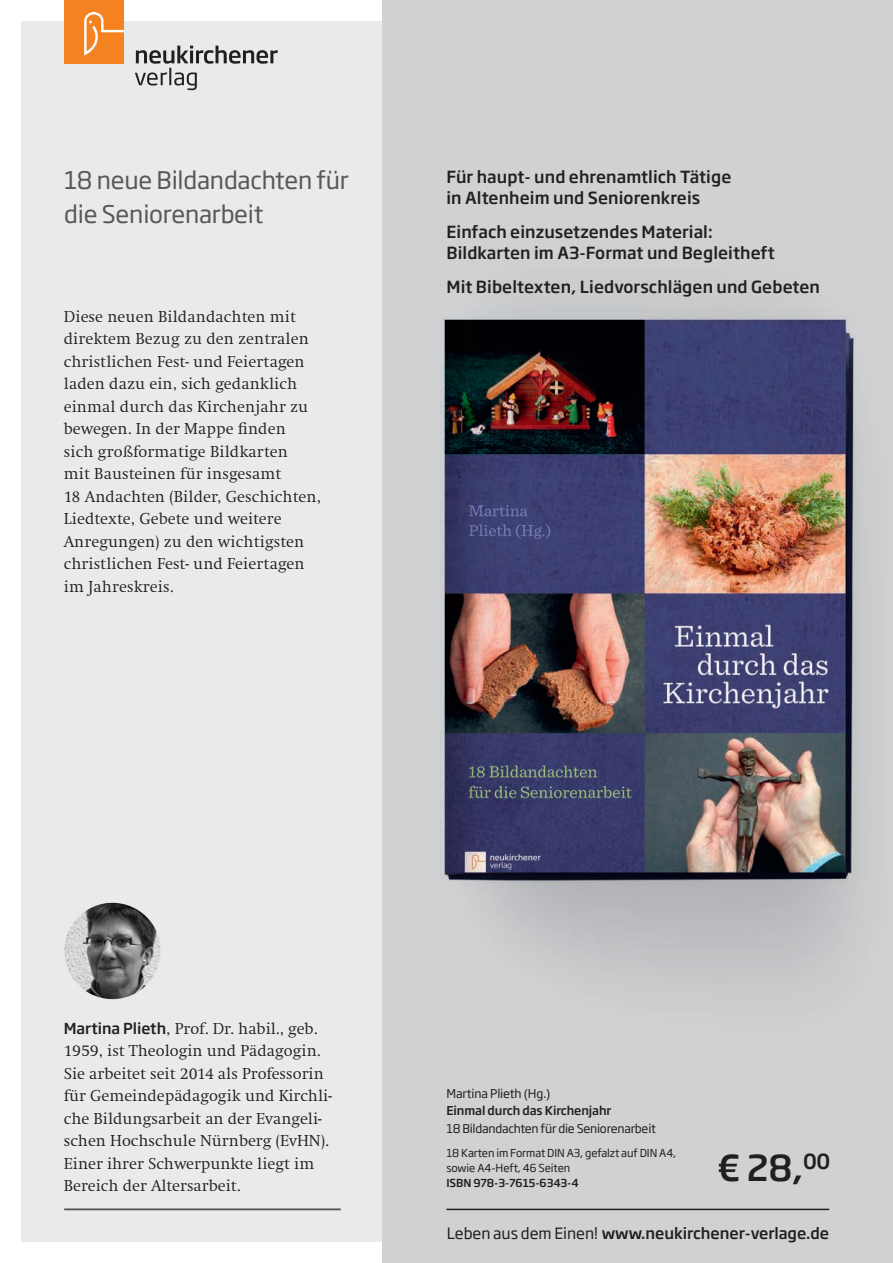
<style>
.page{position:relative;width:893px;height:1263px;background:#fff}
.page>*{position:absolute;margin:0;border:0;box-sizing:border-box;transform-origin:0 0}
.t1{font:500 35.25px "Soho Gothic Pro";color:#231f20}
.t2{font:24px/34.5px "Soho Gothic Pro";letter-spacing:-.01em;color:#57585a}
.t3{font:300 16.5px/22.5px "Swift EF";letter-spacing:.005em;color:#231f20}
.t4{font:500 16.5px/21px "Soho Gothic Pro";letter-spacing:.005em;color:#231f20}
.t5{font:500 15.3px "Soho Gothic Pro";letter-spacing:-.005em;color:#231f20}
.t6{font:12px "Soho Gothic Pro";letter-spacing:-.02em;color:#231f20}
.t7{font:500 12px "Soho Gothic Pro";letter-spacing:-.01em;color:#231f20}
.t8{font:10.8px/15px "Soho Gothic Pro";letter-spacing:-.01em;color:#231f20}
.t9{font:500 10.8px "Soho Gothic Pro";letter-spacing:-.01em;color:#231f20}
.s1{font-family:"Soho Gothic Pro";font-weight:500;font-size:15px}
.s2{font-weight:400}
</style>
<div class="page">
<div style="left:21px;top:21px;width:851px;height:1221px;background:#e9eaeb"></div>
<img style="left:383px;top:0;width:510px;height:1263px">
<hr style="left:446px;top:1209px;width:383px;height:1px;background:#231f20">
<hr style="left:64px;top:1209px;width:277px;height:1px;background:#57585a">
<div style="left:64px;top:4px;width:60px;height:60px;background:#f58220"></div>
<div style="left:64px;top:0;width:60px;height:5px;background:#f58220"></div>
<svg style="left:84px;top:12px;width:40px;height:43px"></svg>
<svg style="left:135px;top:46px;width:143px;height:44px"></svg>
<img style="left:64px;top:903px;width:97px;height:96px;border-radius:48px">
<h2 class="t2" style="left:64px;top:161px;width:286px">18 neue Bildandachten für die Seniorenarbeit</h2>
<p class="t3" style="left:64px;top:305px;width:259px">Diese neuen Bildandachten mit direktem Bezug zu den zentralen christlichen Fest- und Feiertagen laden dazu ein, sich gedanklich einmal durch das Kirchenjahr zu bewegen. In der Mappe finden<br>sich großformatige Bildkarten<br>mit Bausteinen für insgesamt<br>18 Andachten (Bilder, Geschichten,<br>Liedtexte, Gebete und weitere<br>Anregungen) zu den wichtigsten christlichen Fest- und Feiertagen im Jahreskreis.</p>
<p class="t4" style="left:446px;top:166px;width:286px">Für haupt- und ehrenamtlich Tätige in Altenheim und Seniorenkreis</p>
<p class="t4" style="left:446px;top:220px;width:330px">Einfach einzusetzendes Material:<br>Bildkarten im A3-Format und Begleitheft</p>
<p class="t4" style="left:446px;top:275px;width:375px">Mit Bibeltexten, Liedvorschlägen und Gebeten</p>
<p class="t3" style="left:64px;top:1017px;width:270px"><span class="s1">Martina Plieth</span>, Prof. Dr. habil., geb.<br>1959, ist Theologin und Pädagogin.<br>Sie arbeitet seit 2014 als Professorin für Gemeindepädagogik und Kirchli&shy;che Bildungsarbeit an der Evangeli&shy;schen Hochschule Nürnberg (EvHN).<br>Einer ihrer Schwerpunkte liegt im Bereich der Altersarbeit.</p>
<p class="t6" style="left:446px;top:1084px;width:106px">Martina Plieth (Hg.)</p>
<p class="t7" style="left:446px;top:1101px;width:166px">Einmal durch das Kirchenjahr</p>
<p class="t6" style="left:446px;top:1119px;width:211px">18 Bildandachten für die Seniorenarbeit</p>
<p class="t8" style="left:446px;top:1145px;width:231px">18 Karten im Format DIN A3, gefalzt auf DIN A4, sowie A4-Heft, 46 Seiten</p>
<p class="t9" style="left:446px;top:1174px;width:134px">ISBN 978-3-7615-6343-4</p>
<h1 class="t1" style="left:717px;top:1140px;width:115px">€ 28,<sup>00</sup></h1>
<p class="t5" style="left:447px;top:1221px;width:384px"><span class="s2">Leben aus dem Einen!</span> www.neukirchener-verlage.de</p>
</div>
